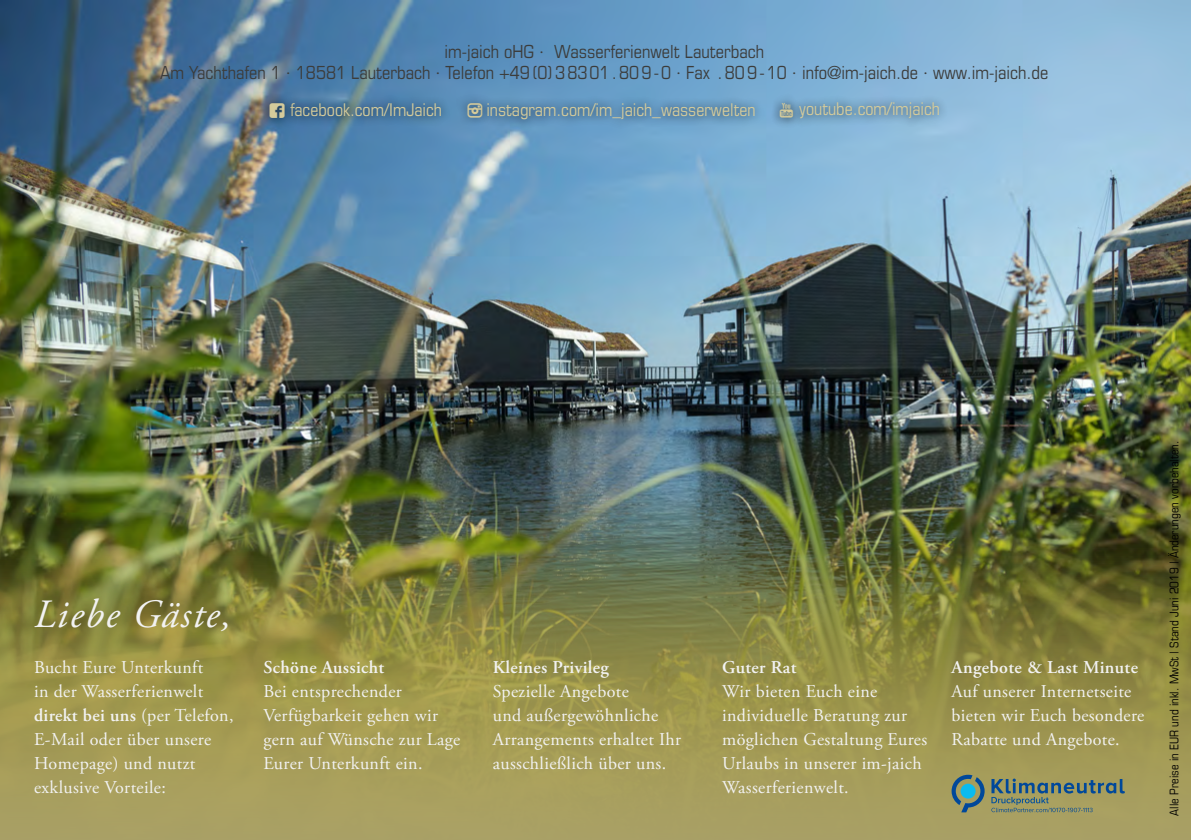
<style>
.page{position:relative;width:1191px;height:840px;background:#fff}
.page>*{position:absolute;margin:0;border:0;box-sizing:border-box;transform-origin:0 0}
.t1{font:italic 40px "Adobe Garamond Pro";letter-spacing:.04em;color:#f2f2f2}
.t2{font:18px/24px "Adobe Garamond Pro";letter-spacing:.02em;color:#f2f2f2}
.t3{font:condensed 18px/21.6px "Eurostile LT Std";color:#3c3c3b;text-align:center}
.t4{font:600 18px "Adobe Garamond Pro";letter-spacing:.02em;color:#f2f2f2}
.t5{font:condensed 17.6px "Eurostile LT Std";color:#d5cb9b}
.t6{font:condensed 12px "Eurostile LT Std";color:#000}
.s1{font-family:"Social Font Face";font-stretch:normal;font-size:20px}
.s2{font-weight:600}
</style>
<div class="page">
<img style="left:0;top:0;width:1191px;height:412px">
<img style="left:0;top:412px;width:1191px;height:19px">
<img style="left:0;top:431px;width:1191px;height:57px">
<img style="left:0;top:488px;width:1191px;height:22px">
<div style="left:280px;top:93px;width:172px;height:34px;background:#000;opacity:.75"></div>
<div style="left:258px;top:92px;width:38px;height:37px;background:#000;opacity:.75"></div>
<div style="left:456px;top:92px;width:37px;height:36px;background:#000;opacity:.75"></div>
<div style="left:477px;top:93px;width:289px;height:38px;background:#000;opacity:.75"></div>
<div style="left:768px;top:92px;width:35px;height:37px;background:#000;opacity:.75"></div>
<div style="left:788px;top:92px;width:161px;height:37px;background:#000;opacity:.75"></div>
<svg style="left:0;top:510px;width:1191px;height:329px;background:#8c8948"></svg>
<svg style="left:951px;top:774px;width:33px;height:37px"></svg>
<svg style="left:991px;top:778px;width:134px;height:33px;background:#828b6b"></svg>
<p class="t3" style="left:160px;top:40px;width:889px">im-jaich oHG ∙ Wasserferienwelt Lauterbach<br>Am Yachthafen 1 ∙ 18581 Lauterbach ∙ Telefon +49(0)38301.809-0 ∙ Fax .809-10 ∙ info@im-jaich.de ∙ www.im-jaich.de</p>
<p class="t5" style="left:269px;top:99px;width:673px"><span class="s1">`</span> facebook.com/ImJaich <span class="s1">™</span>instagram.com/im_jaich_wasserwelten <span class="s1">y</span> youtube.com/imjaich</p>
<h1 class="t1" style="left:34px;top:590px;width:199px">Liebe Gäste,</h1>
<p class="t2" style="left:34px;top:655px;width:201px">Bucht Eure Unterkunft<br>in der Wasserferienwelt <span class="s2">direkt bei uns</span> (per Telefon,<br>E-Mail oder über unsere<br>Homepage) und nutzt exklusive Vorteile:</p>
<p class="t4" style="left:263px;top:656px;width:122px">Schöne Aussicht</p>
<p class="t2" style="left:263px;top:679px;width:198px">Bei entsprechender<br>Verfügbarkeit gehen wir gern auf Wünsche zur Lage<br>Eurer Unterkunft ein.</p>
<p class="t4" style="left:493px;top:656px;width:118px">Kleines Privileg</p>
<p class="t2" style="left:493px;top:679px;width:190px">Spezielle Angebote<br>und außergewöhnliche<br>Arrangements erhaltet Ihr ausschließlich über uns.</p>
<p class="t4" style="left:722px;top:656px;width:76px">Guter Rat</p>
<p class="t2" style="left:722px;top:679px;width:206px">Wir bieten Euch eine individuelle Beratung zur möglichen Gestaltung Eures<br>Urlaubs in unserer im-jaich<br>Wasserferienwelt.</p>
<p class="t4" style="left:951px;top:656px;width:188px">Angebote &amp; Last Minute</p>
<p class="t2" style="left:951px;top:679px;width:194px">Auf unserer Internetseite bieten wir Euch besondere<br>Rabatte und Angebote.</p>
<p class="t6" style="left:1167px;top:815px;width:376px;rotate:-90deg">Alle Preise in EUR und inkl. MwSt | Stand Juni 2019 | Änderungen vorbehalten.</p>
</div>
